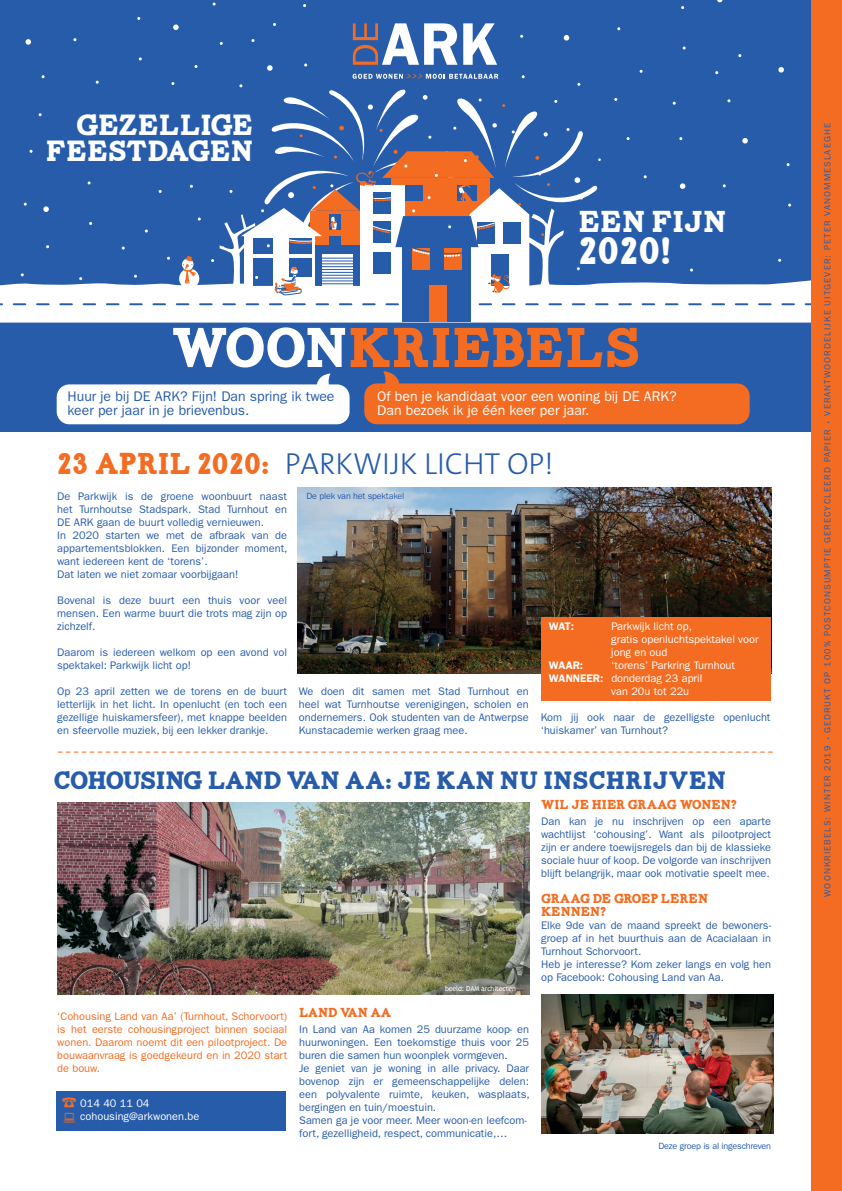
<style>
.page{position:relative;width:842px;height:1191px;background:#fff}
.page>*{position:absolute;margin:0;border:0;box-sizing:border-box;transform-origin:0 0}
.t1{font:55.8px "Carton";color:#f36c21}
.t2{font:38.5px "Carton";color:#fff}
.t3{font:300 30.5px "The Sans";color:#275caa}
.t4{font:30.1px "Carton";color:#fff}
.t5{font:29.1px/25.8px "Carton";letter-spacing:-.03em;color:#fff;text-align:right}
.t6{font:25px "Carton";color:#275caa}
.t7{font:14px/14px "ITC Franklin Gothic Std";color:#fff}
.t8{font:14px/14px "ITC Franklin Gothic Std";color:#275caa}
.t9{font:13px/13px "Carton";letter-spacing:-.01em;color:#f36c21}
.t10{font:11px/13px "ITC Franklin Gothic Std";color:#275caa}
.t11{font:11px/13px "ITC Franklin Gothic Std";color:#f36c21;text-align:justify}
.t12{font:11px/13px "ITC Franklin Gothic Std";color:#fff}
.t13{font:600 11px "ITC Franklin Gothic Std";letter-spacing:-.02em;color:#fff}
.t14{font:9px "ITC Franklin Gothic Std";letter-spacing:.12em;color:#275caa}
.t15{font:9px "ITC Franklin Gothic Std";letter-spacing:-.02em;color:#275caa}
.t16{font:7px "Trebuchet MS";letter-spacing:-.02em;color:#fff}
.s1{color:#fff}
.s2{font-family:"Carton";font-weight:400;font-size:30px;color:#f36c21}
.s3{font-weight:600}
</style>
<div class="page">
<div style="left:0;top:250px;width:842px;height:181px;background:#275caa"></div>
<div style="left:0;top:0;width:817px;height:287px;background:#275caa"></div>
<div style="left:0;top:286px;width:817px;height:36px;background:#fff"></div>
<svg style="left:0;top:303px;width:812px;height:2px"></svg>
<div style="left:403px;top:236px;width:68px;height:86px;background:#275caa"></div>
<div style="left:430px;top:286px;width:17px;height:36px;background:#f36c21"></div>
<div style="left:812px;top:0;width:30px;height:1191px;background:#f36c21"></div>
<svg style="left:0;top:17px;width:812px;height:280px"></svg>
<div style="left:57px;top:384px;width:293px;height:40px;background:#fff;border-radius:13px"></div>
<svg style="left:316px;top:373px;width:14px;height:12px"></svg>
<div style="left:364px;top:383px;width:386px;height:41px;background:#f36c21;border-radius:13px"></div>
<svg style="left:383px;top:371px;width:17px;height:13px"></svg>
<div style="left:57px;top:1091px;width:229px;height:39px;background:#275caa"></div>
<img style="left:298px;top:487px;width:473px;height:186px">
<img style="left:541px;top:994px;width:232px;height:139px">
<img style="left:58px;top:802px;width:471px;height:192px">
<svg style="left:58px;top:751px;width:714px;height:1px"></svg>
<div style="left:541px;top:617px;width:230px;height:84px;background:#f36c21"></div>
<h3 class="t5" style="left:46px;top:113px;width:209px">GEZELLIGE<br>FEESTDAGEN</h3>
<h3 class="t4" style="left:578px;top:210px;width:150px">EEN FIJN</h3>
<h2 class="t2" style="left:578px;top:235px;width:94px">2020!</h2>
<h1 class="t1" style="left:171px;top:325px;width:471px"><span class="s1">WOON</span>KRIEBELS</h1>
<p class="t8" style="left:68px;top:390px;width:268px">Huur je bij DE ARK? Fijn! Dan spring ik twee keer per jaar in je brievenbus.</p>
<p class="t7" style="left:377px;top:390px;width:301px">Of ben je kandidaat voor een woning bij DE ARK?<br>Dan bezoek ik je één keer per jaar.</p>
<h3 class="t3" style="left:57px;top:438px;width:498px"><span class="s2">23 APRIL 2020:</span> PARKWIJK LICHT OP!</h3>
<p class="t10" style="left:57px;top:490px;width:232px">De Parkwijk is de groene woonbuurt naast het Turnhoutse Stadspark. Stad Turnhout en DE ARK gaan de buurt volledig vernieuwen.<br>In 2020 starten we met de afbraak van de appartementsblokken. Een bijzonder moment, want iedereen kent de ‘torens’.<br>Dat laten we niet zomaar voorbijgaan!</p>
<p class="t10" style="left:57px;top:594px;width:231px;text-align:justify">Bovenal is deze buurt een thuis voor veel mensen. Een warme buurt die trots mag zijn op zichzelf.</p>
<p class="t10" style="left:57px;top:646px;width:231px">Daarom is iedereen welkom op een avond vol spektakel: Parkwijk licht op!</p>
<p class="t10" style="left:57px;top:685px;width:231px;text-align:justify">Op 23 april zetten we de torens en de buurt letterlijk in het licht. In openlucht (en toch een gezellige huiskamersfeer), met knappe beelden en sfeervolle muziek, bij een lekker drankje.</p>
<p class="t10" style="left:299px;top:685px;width:231px;text-align:justify">We doen dit samen met Stad Turnhout en heel wat Turnhoutse verenigingen, scholen en ondernemers. Ook studenten van de Antwerpse Kunstacademie werken graag mee.</p>
<p class="t15" style="left:306px;top:490px;width:99px">De plek van het spektakel</p>
<p class="t13" style="left:549px;top:620px;width:27px">WAT:</p>
<p class="t12" style="left:611px;top:620px;width:149px">Parkwijk licht op,<br>gratis openluchtspektakel voor jong en oud</p>
<p class="t13" style="left:549px;top:659px;width:36px">WAAR:</p>
<p class="t12" style="left:611px;top:659px;width:125px">‘torens’ Parkring Turnhout</p>
<p class="t12" style="left:549px;top:672px;width:155px"><span class="s3">WANNEER:</span> donderdag 23 april</p>
<p class="t12" style="left:611px;top:685px;width:79px">van 20u tot 22u</p>
<p class="t10" style="left:541px;top:711px;width:231px">Kom jij ook naar de gezelligste openlucht ‘huiskamer’ van Turnhout?</p>
<h3 class="t6" style="left:54px;top:770px;width:674px">COHOUSING LAND VAN AA: JE KAN NU INSCHRIJVEN</h3>
<p class="t11" style="left:57px;top:1010px;width:231px">‘Cohousing Land van Aa’ (Turnhout, Schorvoort) is het eerste cohousingproject binnen sociaal wonen. Daarom noemt dit een pilootproject. De bouwaanvraag is goedgekeurd en in 2020 start de bouw.</p>
<p class="t12" style="left:80px;top:1096px;width:121px">014 40 11 04 cohousing@arkwonen.be</p>
<p class="t16" style="left:445px;top:984px;width:72px">beeld: DAM architecten</p>
<p class="t9" style="left:299px;top:1006px;width:94px">LAND VAN AA</p>
<p class="t10" style="left:299px;top:1023px;width:232px">In Land van Aa komen 25 duurzame koop- en huurwoningen. Een toekomstige thuis voor 25 buren die samen hun woonplek vormgeven.<br>Je geniet van je woning in alle privacy. Daar bovenop zijn er gemeenschappelijke delen: een polyvalente ruimte, keuken, wasplaats, bergingen en tuin/moestuin.<br>Samen ga je voor meer. Meer woon-en leefcom&shy;fort, gezelligheid, respect, communicatie,…</p>
<p class="t9" style="left:541px;top:798px;width:197px">WIL JE HIER GRAAG WONEN?</p>
<p class="t10" style="left:541px;top:815px;width:231px;text-align:justify">Dan kan je nu inschrijven op een aparte wachtlijst ‘cohousing’. Want als pilootproject zijn er andere toewijsregels dan bij de klassieke sociale huur of koop. De volgorde van inschrijven blijft belangrijk, maar ook motivatie speelt mee.</p>
<p class="t9" style="left:541px;top:892px;width:168px">GRAAG DE GROEP LEREN<br>KENNEN?</p>
<p class="t10" style="left:541px;top:919px;width:231px">Elke 9de van de maand spreekt de bewoners&shy;groep af in het buurthuis aan de Acacialaan in Turnhout Schorvoort.<br>Heb je interesse? Kom zeker langs en volg hen op Facebook: Cohousing Land van Aa.</p>
<p class="t15" style="left:658px;top:1140px;width:114px">Deze groep is al ingeschreven</p>
<p class="t14" style="left:822px;top:896px;width:775px;rotate:-90deg">WOONKRIEBELS: WINTER 2019 • GEDRUKT OP 100% POSTCONSUMPTIE GERECYCLEERD PAPIER • VERANTWOORDELIJKE UITGEVER: PETER VANOMMESLAEGHE</p>
</div>
